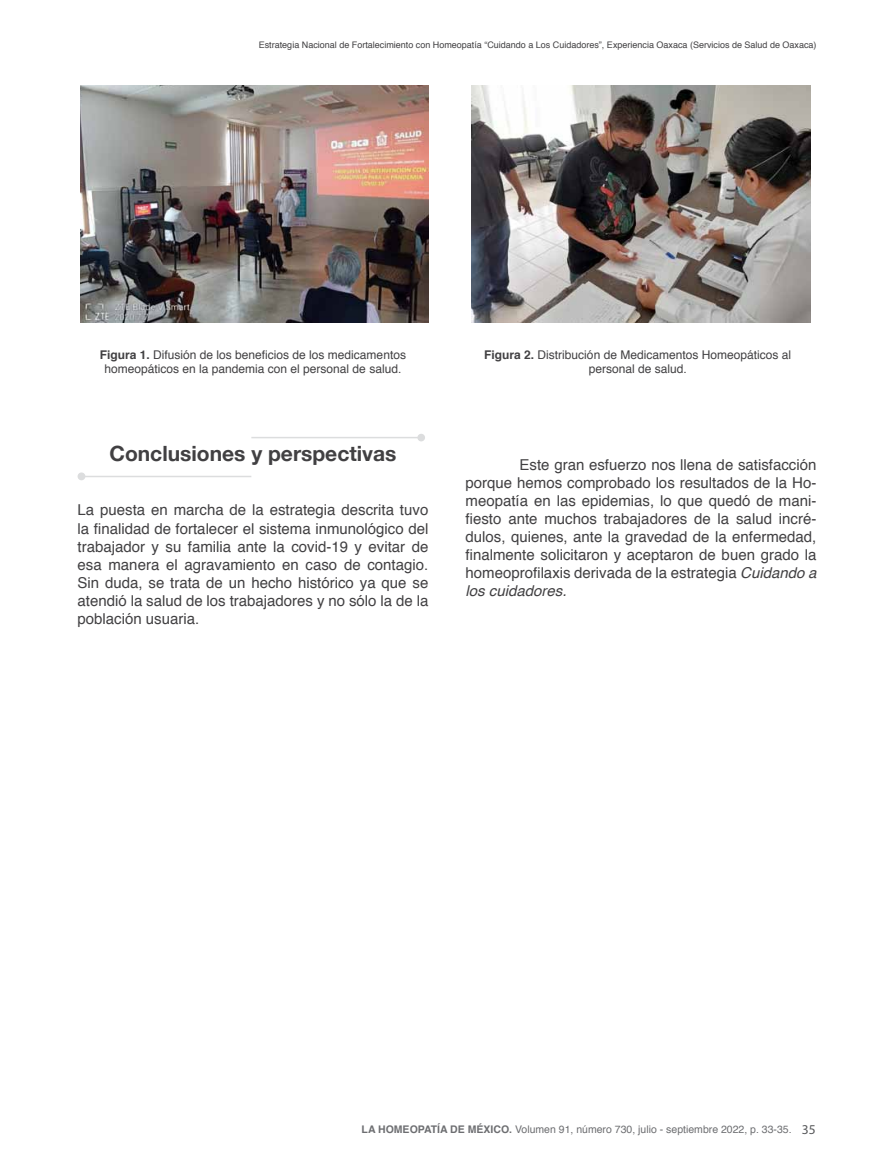
<style>
.page{position:relative;width:893px;height:1170px;background:#fff}
.page>*{position:absolute;margin:0;border:0;box-sizing:border-box;transform-origin:0 0}
.t1{font:700 21px "Helvetica Neue";color:#414042}
.t2{font:15px/18px "Helvetica";color:#414042;text-align:justify}
.t3{font:12px/14.4px "Helvetica";color:#414042;text-align:center}
.t4{font:10.5px "Helvetica";color:#6d6e71}
.t5{font:9px "Helvetica";color:#414042}
.s1{font-weight:700}
.s2{font-style:italic}
.s3{font-family:"Myriad Pro";font-size:13.5px;color:#58595b}
</style>
<div class="page">
<div style="left:78px;top:472px;width:7px;height:8px;background:#dcddde;border-radius:50%"></div>
<hr style="left:81px;top:475px;width:170px;height:2px;background:#dcddde">
<div style="left:417px;top:434px;width:8px;height:7px;background:#dcddde;border-radius:50%"></div>
<hr style="left:251px;top:437px;width:170px;height:1px;background:#dcddde">
<img style="left:81px;top:85px;width:347px;height:237px">
<img style="left:471px;top:85px;width:340px;height:237px">
<p class="t5" style="left:259px;top:38px;width:559px">Estrategia Nacional de Fortalecimiento con Homeopatía “Cuidando a Los Cuidadores”, Experiencia Oaxaca (Servicios de Salud de Oaxaca)</p>
<p class="t3" style="left:100px;top:348px;width:308px"><span class="s1">Figura 1.</span> Difusión de los beneficios de los medicamentos homeopáticos en la pandemia con el personal de salud.</p>
<p class="t3" style="left:484px;top:348px;width:308px"><span class="s1">Figura 2.</span> Distribución de Medicamentos Homeopáticos al personal de salud.</p>
<h1 class="t1" style="left:109px;top:437px;width:288px">Conclusiones y perspectivas</h1>
<p class="t2" style="left:78px;top:501px;width:352px">La puesta en marcha de la estrategia descrita tuvo la finalidad de fortalecer el sistema inmunológico del trabajador y su familia ante la covid-19 y evitar de esa manera el agravamiento en caso de contagio.<br>Sin duda, se trata de un hecho histórico ya que se atendió la salud de los trabajadores y no sólo la de la población usuaria.</p>
<p class="t2" style="left:466px;top:456px;width:352px;text-indent:54px">Este gran esfuerzo nos llena de satisfacción porque hemos comprobado los resultados de la Ho&shy;meopatía en las epidemias, lo que quedó de mani&shy;fiesto ante muchos trabajadores de la salud incré&shy;dulos, quienes, ante la gravedad de la enfermedad, finalmente solicitaron y aceptaron de buen grado la homeoprofilaxis derivada de la estrategia <span class="s2">Cuidando a los cuidadores.</span></p>
<p class="t4" style="left:362px;top:1120px;width:455px"><span class="s1">LA HOMEOPATÍA DE MÉXICO.</span> Volumen 91, número 730, julio - septiembre 2022, p. 33-35. <span class="s3">35</span></p>
</div>
